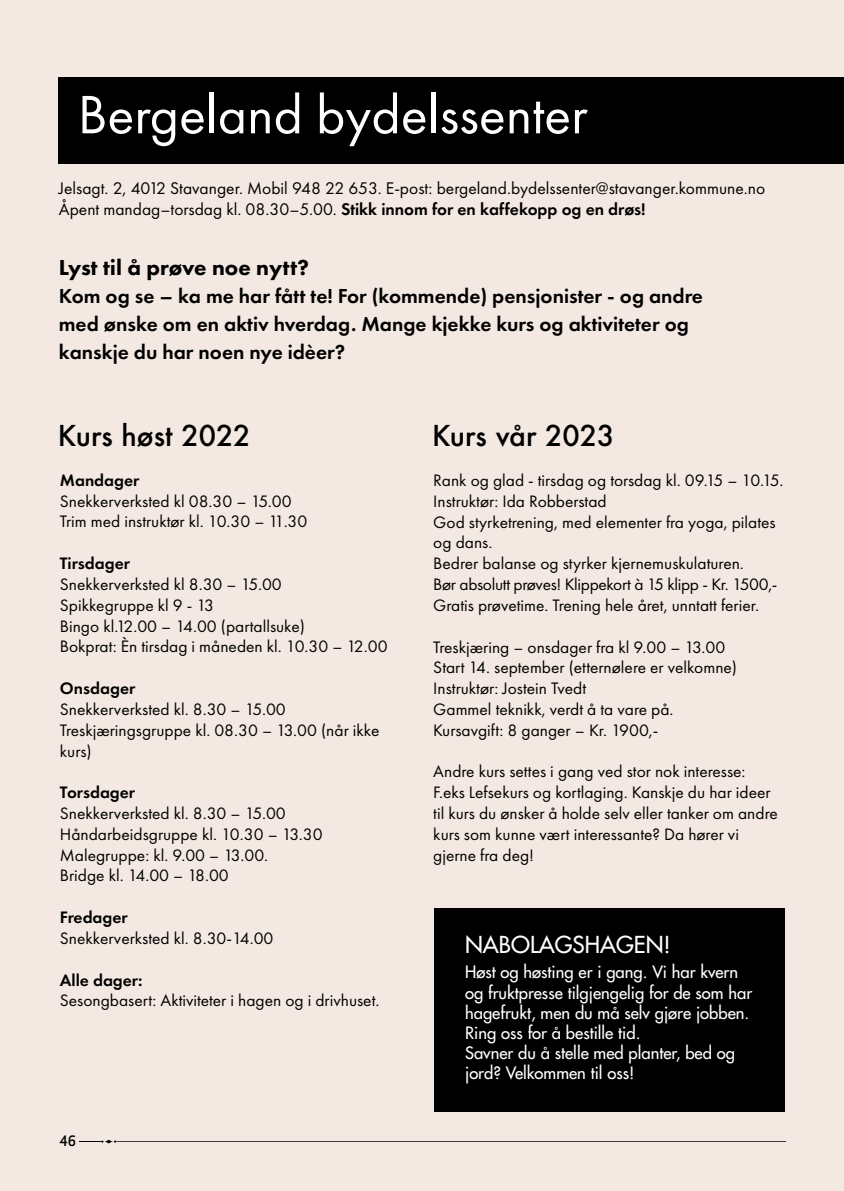
<style>
.page{position:relative;width:844px;height:1191px;background:#fff}
.page>*{position:absolute;margin:0;border:0;box-sizing:border-box;transform-origin:0 0}
.t1{font:56px "Futura PT";color:#fff}
.t2{font:500 28px "Futura";color:#000}
.t3{font:22.75px "Futura";color:#fff}
.t4{font:800 22.4px "Futura PT";color:#000}
.t5{font:600 21px/28px "Futura PT";color:#000}
.t6{font:17.5px/21px "Futura PT";color:#000}
.t7{font:17.15px/20.8px "Futura PT";color:#000}
.t8{font:600 17.15px "Futura PT";color:#000}
.t9{font:16.62px/20.1px "Futura";color:#fff}
.t10{font:14px "Apex New PS Medium Tabular";color:#000}
.s1{font-weight:600}
</style>
<div class="page">
<div style="left:0;top:0;width:843px;height:1191px;background:#f4e9e2"></div>
<svg style="left:79px;top:1139px;width:37px;height:4px"></svg>
<hr style="left:116px;top:1141px;width:669px;height:1px;background:#000">
<div style="left:59px;top:77px;width:784px;height:86px;background:#000"></div>
<div style="left:434px;top:908px;width:350px;height:203px;background:#000"></div>
<h1 class="t1" style="left:78px;top:81px;width:511px">Bergeland bydelssenter</h1>
<p class="t6" style="left:59px;top:177px;width:707px">Jelsagt. 2, 4012 Stavanger. Mobil 948 22 653. E-post: bergeland.bydelssenter@stavanger.kommune.no<br>Åpent mandag–torsdag kl. 08.30–5.00. <span class="s1">Stikk innom for en kaffekopp og en drøs!</span></p>
<h3 class="t4" style="left:59px;top:254px;width:252px">Lyst til å prøve noe nytt?</h3>
<p class="t5" style="left:59px;top:282px;width:645px">Kom og se – ka me har fått te! For (kommende) pensjonister - og andre med ønske om en aktiv hverdag. Mange kjekke kurs og aktiviteter og kanskje du har noen nye idèer?</p>
<h2 class="t2" style="left:58px;top:416px;width:194px">Kurs høst 2022</h2>
<h2 class="t2" style="left:432px;top:416px;width:184px">Kurs vår 2023</h2>
<p class="t8" style="left:60px;top:469px;width:81px">Mandager</p>
<p class="t7" style="left:60px;top:490px;width:249px">Snekkerverksted kl 08.30 – 15.00<br>Trim med instruktør kl. 10.30 – 11.30</p>
<p class="t8" style="left:60px;top:552px;width:72px">Tirsdager</p>
<p class="t7" style="left:60px;top:573px;width:329px">Snekkerverksted kl 8.30 – 15.00<br>Spikkegruppe kl 9 - 13<br>Bingo kl.12.00 – 14.00 (partallsuke)<br>Bokprat: Èn tirsdag i måneden kl. 10.30 – 12.00</p>
<p class="t8" style="left:60px;top:677px;width:77px">Onsdager</p>
<p class="t7" style="left:60px;top:698px;width:321px">Snekkerverksted kl. 8.30 – 15.00<br>Treskjæringsgruppe kl. 08.30 – 13.00 (når ikke kurs)</p>
<p class="t8" style="left:60px;top:781px;width:77px">Torsdager</p>
<p class="t7" style="left:60px;top:802px;width:264px">Snekkerverksted kl. 8.30 – 15.00<br>Håndarbeidsgruppe kl. 10.30 – 13.30<br>Malegruppe: kl. 9.00 – 13.00.<br>Bridge kl. 14.00 – 18.00</p>
<p class="t8" style="left:60px;top:906px;width:69px">Fredager</p>
<p class="t7" style="left:60px;top:927px;width:215px">Snekkerverksted kl. 8.30-14.00</p>
<p class="t8" style="left:60px;top:969px;width:84px">Alle dager:</p>
<p class="t7" style="left:60px;top:990px;width:321px">Sesongbasert: Aktiviteter i hagen og i drivhuset.</p>
<p class="t7" style="left:433px;top:470px;width:351px">Rank og glad - tirsdag og torsdag kl. 09.15 – 10.15.<br>Instruktør: Ida Robberstad<br>God styrketrening, med elementer fra yoga, pilates og dans.<br>Bedrer balanse og styrker kjernemuskulaturen.<br>Bør absolutt prøves! Klippekort à 15 klipp - Kr. 1500,- Gratis prøvetime. Trening hele året, unntatt ferier.</p>
<p class="t7" style="left:433px;top:636px;width:305px">Treskjæring – onsdager fra kl 9.00 – 13.00<br>Start 14. september (etternølere er velkomne)<br>Instruktør: Jostein Tvedt<br>Gammel teknikk, verdt å ta vare på.<br>Kursavgift: 8 ganger – Kr. 1900,-</p>
<p class="t7" style="left:433px;top:761px;width:346px">Andre kurs settes i gang ved stor nok interesse:<br>F.eks Lefsekurs og kortlaging. Kanskje du har ideer til kurs du ønsker å holde selv eller tanker om andre kurs som kunne vært interessante? Da hører vi gjerne fra deg!</p>
<h3 class="t3" style="left:465px;top:930px;width:207px">NABOLAGSHAGEN!</h3>
<p class="t9" style="left:465px;top:962px;width:288px">Høst og høsting er i gang. Vi har kvern og fruktpresse tilgjengelig for de som har hagefrukt, men du må selv gjøre jobben.<br>Ring oss for å bestille tid.<br>Savner du å stelle med planter, bed og jord? Velkommen til oss!</p>
<p class="t10" style="left:60px;top:1132px;width:18px">46</p>
</div>
